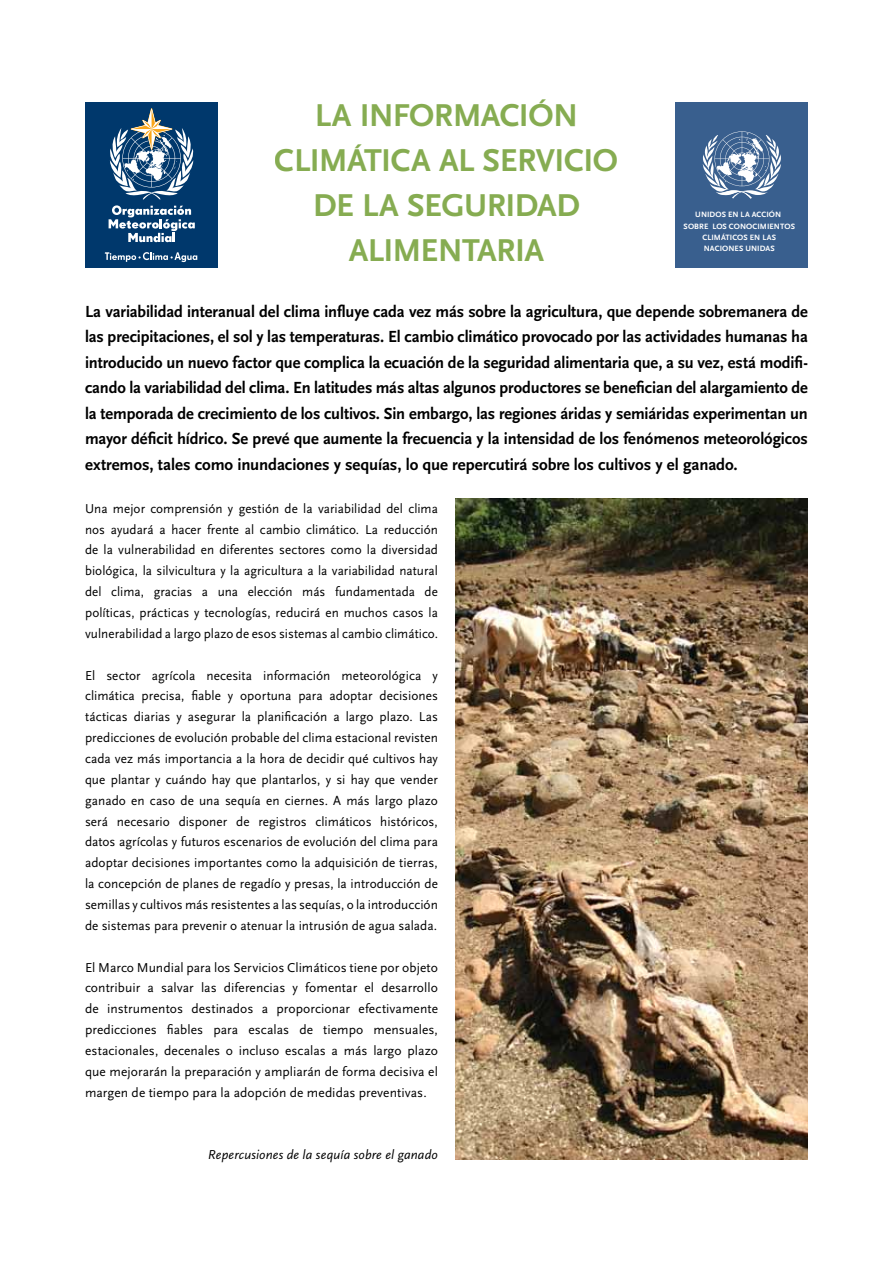
<style>
.page{position:relative;width:893px;height:1263px;background:#fff}
.page>*{position:absolute;margin:0;border:0;box-sizing:border-box;transform-origin:0 0}
.t1{font:700 33px/45px "Scala Sans Caps";letter-spacing:-.02em;color:#86ac51;text-align:center}
.t2{font:700 16.8px/25.5px "Scala Sans";letter-spacing:-.005em;color:#000;text-align:justify}
.t3{font:13.5px/20.9px "Scala Sans";letter-spacing:.005em;color:#000;text-align:justify}
.t4{font:italic 13.5px "Scala Sans LF";letter-spacing:.01em;color:#000}
.t5{font:700 8.1px "Scala Sans";letter-spacing:.01em;color:#fff}
</style>
<div class="page">
<div style="left:85px;top:102px;width:132px;height:165px;background:#00386c"></div>
<svg style="left:105px;top:252px;width:92px;height:10px"></svg>
<svg style="left:109px;top:108px;width:86px;height:134px"></svg>
<div style="left:676px;top:102px;width:132px;height:165px;background:#395f8e"></div>
<svg style="left:702px;top:131px;width:79px;height:68px"></svg>
<img style="left:455px;top:498px;width:353px;height:661px">
<h1 class="t1" style="left:275px;top:94px;width:345px">LA INFORMACIÓN<br>CLIMÁTICA AL SERVICIO<br>DE LA SEGURIDAD<br>ALIMENTARIA</h1>
<p class="t5" style="left:695px;top:210px;width:87px">UNIDOS EN LA ACCIÓN</p>
<p class="t5" style="left:684px;top:222px;width:113px">sobrE LOS CONOCIMIENTOS</p>
<p class="t5" style="left:702px;top:233px;width:25px">CLIMáticos</p>
<p class="t5" style="left:750px;top:233px;width:18px">en las</p>
<p class="t5" style="left:704px;top:244px;width:6px">naciones</p>
<p class="t5" style="left:745px;top:244px;width:6px">unidas</p>
<p class="t2" style="left:85px;top:299px;width:724px">La variabilidad interanual del clima influye cada vez más sobre la agricultura, que depende sobremanera de las precipitaciones, el sol y las temperaturas. El cambio climático provocado por las actividades humanas ha introducido un nuevo factor que complica la ecuación de la seguridad alimentaria que, a su vez, está modifi&shy;cando la variabilidad del clima. En latitudes más altas algunos productores se benefician del alargamiento de la temporada de crecimiento de los cultivos. Sin embargo, las regiones áridas y semiáridas experimentan un mayor déficit hídrico. Se prevé que aumente la frecuencia y la intensidad de los fenómenos meteorológicos extremos, tales como inundaciones y sequías, lo que repercutirá sobre los cultivos y el ganado.</p>
<p class="t3" style="left:85px;top:498px;width:354px">Una mejor comprensión y gestión de la variabilidad del clima nos ayudará a hacer frente al cambio climático. La reducción de la vulnerabilidad en diferentes sectores como la diversidad biológica, la silvicultura y la agricultura a la variabilidad natural del clima, gracias a una elección más fundamentada de políticas, prácticas y tecnologías, reducirá en muchos casos la vulnerabilidad a largo plazo de esos sistemas al cambio climático.</p>
<p class="t3" style="left:85px;top:665px;width:354px">El sector agrícola necesita información meteorológica y climática precisa, fiable y oportuna para adoptar decisiones tácticas diarias y asegurar la planificación a largo plazo. Las predicciones de evolución probable del clima estacional revisten cada vez más importancia a la hora de decidir qué cultivos hay que plantar y cuándo hay que plantarlos, y si hay que vender ganado en caso de una sequía en ciernes. A más largo plazo será necesario disponer de registros climáticos históricos, datos agrícolas y futuros escenarios de evolución del clima para adoptar decisiones importantes como la adquisición de tierras, la concepción de planes de regadío y presas, la introducción de semillas y cultivos más resistentes a las sequías, o la introducción de sistemas para prevenir o atenuar la intrusión de agua salada.</p>
<p class="t3" style="left:85px;top:957px;width:354px">El Marco Mundial para los Servicios Climáticos tiene por objeto contribuir a salvar las diferencias y fomentar el desarrollo de instrumentos destinados a proporcionar efectivamente predicciones fiables para escalas de tiempo mensuales, estacionales, decenales o incluso escalas a más largo plazo que mejorarán la preparación y ampliarán de forma decisiva el margen de tiempo para la adopción de medidas preventivas.</p>
<p class="t4" style="left:208px;top:1147px;width:232px">Repercusiones de la sequía sobre el ganado</p>
</div>
